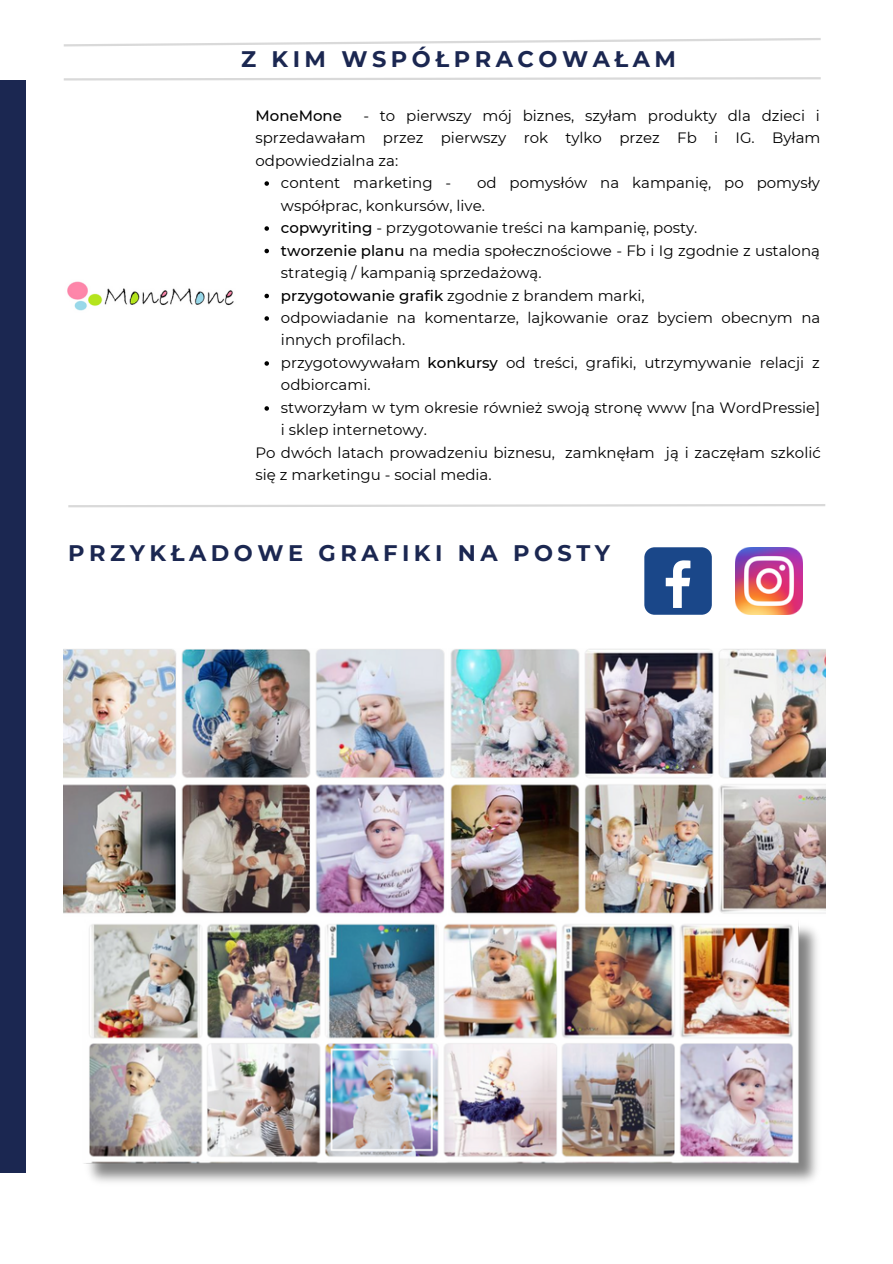
<style>
.page{position:relative;width:893px;height:1264px;background:#fff}
.page>*{position:absolute;margin:0;border:0;box-sizing:border-box;transform-origin:0 0}
.t1{font:700 22.5px "Montserrat";letter-spacing:.2em;color:#1b2751}
.t2{font:15px/22.5px "Montserrat";color:#010101}
.t3{font:500 15px "Montserrat";color:#010101}
.s1{font-weight:500}
</style>
<div class="page">
<svg style="left:64px;top:38px;width:757px;height:9px"></svg>
<svg style="left:64px;top:77px;width:757px;height:4px"></svg>
<div style="left:0;top:80px;width:25px;height:1092px;background:#1b2751"></div>
<svg style="left:68px;top:504px;width:758px;height:4px"></svg>
<img style="left:67px;top:281px;width:167px;height:30px">
<img style="left:64px;top:649px;width:761px;height:265px">
<div style="left:644px;top:547px;width:67px;height:67px;background:#1a4789;border-radius:10px"></div>
<svg style="left:665px;top:560px;width:25px;height:48px"></svg>
<img style="left:735px;top:547px;width:67px;height:67px">
<img style="left:84px;top:923px;width:733px;height:259px">
<svg style="left:264px;top:181px;width:5px;height:5px"></svg>
<svg style="left:264px;top:226px;width:5px;height:5px"></svg>
<svg style="left:264px;top:249px;width:5px;height:4px"></svg>
<svg style="left:264px;top:294px;width:5px;height:4px"></svg>
<svg style="left:264px;top:316px;width:5px;height:5px"></svg>
<svg style="left:264px;top:361px;width:5px;height:5px"></svg>
<svg style="left:264px;top:406px;width:5px;height:5px"></svg>
<p class="t1" style="left:241px;top:45px;width:436px">Z KIM WSPÓŁPRACOWAŁAM</p>
<p class="t2" style="left:255px;top:104px;width:566px;text-align:justify;text-indent:108px">- to pierwszy mój biznes, szyłam produkty dla dzieci i sprzedawałam przez pierwszy rok tylko przez Fb i IG. Byłam odpowiedzialna za:</p>
<p class="t3" style="left:255px;top:106px;width:88px">MoneMone</p>
<p class="t2" style="left:281px;top:171px;width:540px;text-indent:196px">od pomysłów na kampanię, po pomysły współprac, konkursów, live.</p>
<p class="t2" style="left:281px;top:216px;width:418px"><span class="s1">copwyriting</span> - przygotowanie treści na kampanię, posty.</p>
<p class="t2" style="left:281px;top:239px;width:540px"><span class="s1">tworzenie planu</span> na media społecznościowe - Fb i Ig zgodnie z ustaloną strategią / kampanią sprzedażową.</p>
<p class="t2" style="left:281px;top:284px;width:365px"><span class="s1">przygotowanie grafik</span> zgodnie z brandem marki,</p>
<p class="t2" style="left:281px;top:306px;width:541px">odpowiadanie na komentarze, lajkowanie oraz byciem obecnym na innych profilach.</p>
<p class="t2" style="left:281px;top:351px;width:540px">przygotowywałam <span class="s1">konkursy</span> od treści, grafiki, utrzymywanie relacji z odbiorcami.</p>
<p class="t2" style="left:281px;top:396px;width:540px">stworzyłam w tym okresie również swoją stronę www [na WordPressie] i sklep internetowy.</p>
<p class="t2" style="left:281px;top:171px;width:172px">content marketing -</p>
<p class="t2" style="left:255px;top:441px;width:566px">Po dwóch latach prowadzeniu biznesu, zamknęłam ją i zaczęłam szkolić się z marketingu - social media.</p>
<p class="t1" style="left:68px;top:539px;width:543px">PRZYKŁADOWE GRAFIKI NA POSTY</p>
</div>
